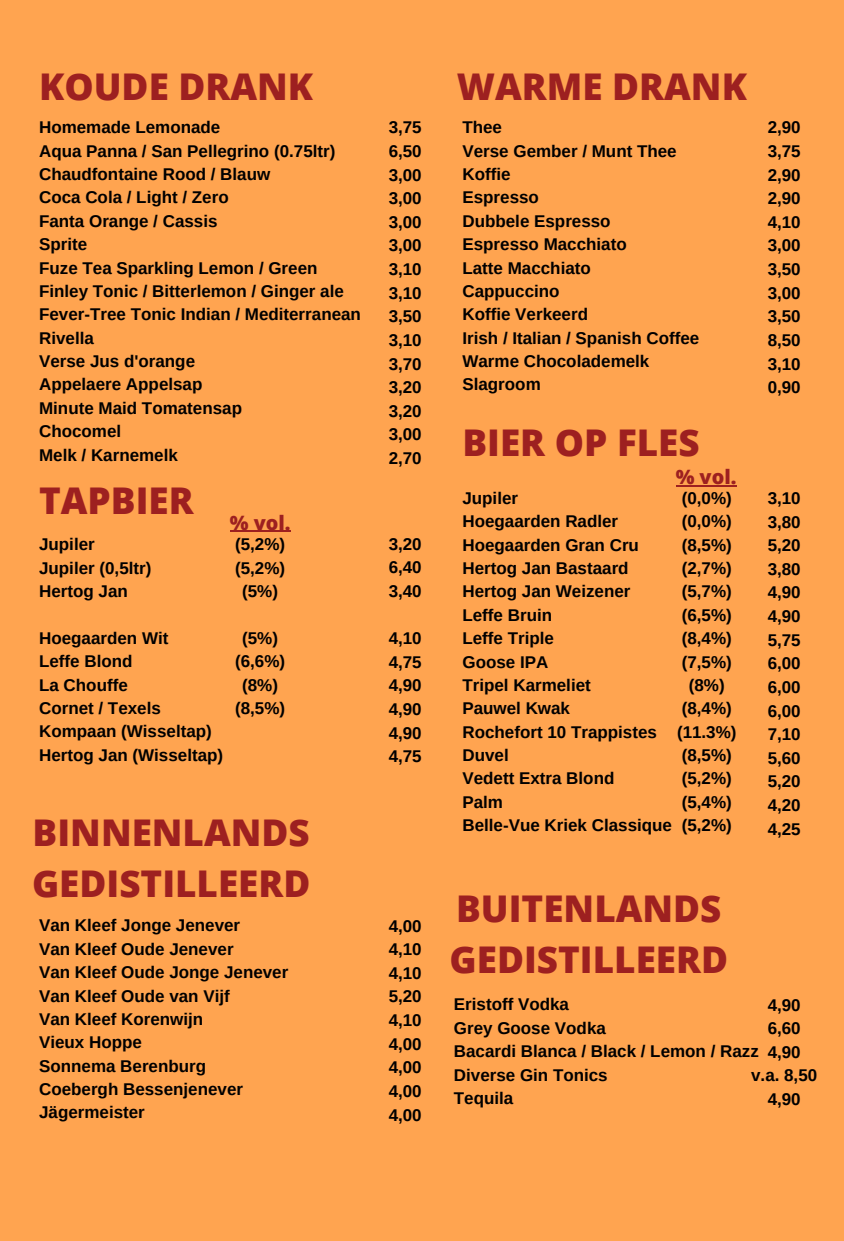
<style>
.page{position:relative;width:844px;height:1241px;background:#fff}
.page>*{position:absolute;margin:0;border:0;box-sizing:border-box;transform-origin:0 0}
.t1{font:800 36.75px/50.9px "Open Sans";color:#9d2020}
.t2{font:800 19.78px "Open Sans";color:#9d2020}
.t3{font:700 16.97px "Arimo";color:#000}
</style>
<div class="page">
<div style="left:0;top:0;width:843px;height:1240px;background:#ffa450"></div>
<hr style="left:230px;top:531px;width:60px;height:1px;background:#9d2020">
<hr style="left:675px;top:485px;width:61px;height:1px;background:#9d2020">
<p class="t1" style="left:39px;top:60px;width:275px">KOUDE DRANK</p>
<p class="t1" style="left:457px;top:60px;width:291px">WARME DRANK</p>
<p class="t3" style="left:39px;top:118px;width:183px">Homemade Lemonade</p>
<p class="t3" style="left:39px;top:141px;width:298px">Aqua Panna / San Pellegrino (0.75ltr)</p>
<p class="t3" style="left:39px;top:165px;width:232px">Chaudfontaine Rood / Blauw</p>
<p class="t3" style="left:39px;top:188px;width:191px">Coca Cola / Light / Zero</p>
<p class="t3" style="left:39px;top:211px;width:180px">Fanta Orange / Cassis</p>
<p class="t3" style="left:39px;top:235px;width:50px">Sprite</p>
<p class="t3" style="left:39px;top:258px;width:280px">Fuze Tea Sparkling Lemon / Green</p>
<p class="t3" style="left:39px;top:281px;width:306px">Finley Tonic / Bitterlemon / Ginger ale</p>
<p class="t3" style="left:39px;top:305px;width:323px">Fever-Tree Tonic Indian / Mediterranean</p>
<p class="t3" style="left:39px;top:328px;width:56px">Rivella</p>
<p class="t3" style="left:39px;top:351px;width:157px">Verse Jus d'orange</p>
<p class="t3" style="left:39px;top:375px;width:165px">Appelaere Appelsap</p>
<p class="t3" style="left:39px;top:398px;width:204px">Minute Maid Tomatensap</p>
<p class="t3" style="left:39px;top:422px;width:84px">Chocomel</p>
<p class="t3" style="left:39px;top:445px;width:140px">Melk / Karnemelk</p>
<p class="t3" style="left:388px;top:118px;width:34px">3,75</p>
<p class="t3" style="left:388px;top:142px;width:34px">6,50</p>
<p class="t3" style="left:388px;top:165px;width:34px">3,00</p>
<p class="t3" style="left:388px;top:189px;width:34px">3,00</p>
<p class="t3" style="left:388px;top:212px;width:34px">3,00</p>
<p class="t3" style="left:388px;top:236px;width:34px">3,00</p>
<p class="t3" style="left:388px;top:260px;width:34px">3,10</p>
<p class="t3" style="left:388px;top:283px;width:34px">3,10</p>
<p class="t3" style="left:388px;top:307px;width:34px">3,50</p>
<p class="t3" style="left:388px;top:330px;width:34px">3,10</p>
<p class="t3" style="left:388px;top:354px;width:34px">3,70</p>
<p class="t3" style="left:388px;top:378px;width:34px">3,20</p>
<p class="t3" style="left:388px;top:401px;width:34px">3,20</p>
<p class="t3" style="left:388px;top:425px;width:34px">3,00</p>
<p class="t3" style="left:388px;top:448px;width:34px">2,70</p>
<p class="t3" style="left:462px;top:118px;width:41px">Thee</p>
<p class="t3" style="left:462px;top:141px;width:216px">Verse Gember / Munt Thee</p>
<p class="t3" style="left:462px;top:165px;width:50px">Koffie</p>
<p class="t3" style="left:462px;top:188px;width:78px">Espresso</p>
<p class="t3" style="left:462px;top:211px;width:150px">Dubbele Espresso</p>
<p class="t3" style="left:462px;top:235px;width:166px">Espresso Macchiato</p>
<p class="t3" style="left:462px;top:258px;width:130px">Latte Macchiato</p>
<p class="t3" style="left:462px;top:281px;width:99px">Cappuccino</p>
<p class="t3" style="left:462px;top:305px;width:127px">Koffie Verkeerd</p>
<p class="t3" style="left:462px;top:328px;width:238px">Irish / Italian / Spanish Coffee</p>
<p class="t3" style="left:462px;top:351px;width:188px">Warme Chocolademelk</p>
<p class="t3" style="left:462px;top:375px;width:80px">Slagroom</p>
<p class="t1" style="left:462px;top:416px;width:239px">BIER OP FLES</p>
<p class="t3" style="left:767px;top:118px;width:34px">2,90</p>
<p class="t3" style="left:767px;top:142px;width:34px">3,75</p>
<p class="t3" style="left:767px;top:165px;width:34px">2,90</p>
<p class="t3" style="left:767px;top:189px;width:34px">2,90</p>
<p class="t3" style="left:767px;top:212px;width:34px">4,10</p>
<p class="t3" style="left:767px;top:236px;width:34px">3,00</p>
<p class="t3" style="left:767px;top:260px;width:34px">3,50</p>
<p class="t3" style="left:767px;top:283px;width:34px">3,00</p>
<p class="t3" style="left:767px;top:307px;width:34px">3,50</p>
<p class="t3" style="left:767px;top:330px;width:34px">8,50</p>
<p class="t3" style="left:767px;top:354px;width:34px">3,10</p>
<p class="t3" style="left:767px;top:378px;width:34px">0,90</p>
<p class="t1" style="left:39px;top:474px;width:156px">TAPBIER</p>
<p class="t2" style="left:230px;top:508px;width:62px">% vol.</p>
<p class="t3" style="left:39px;top:535px;width:57px">Jupiler</p>
<p class="t3" style="left:39px;top:558px;width:114px">Jupiler (0,5ltr)</p>
<p class="t3" style="left:39px;top:581px;width:90px">Hertog Jan</p>
<p class="t3" style="left:39px;top:628px;width:131px">Hoegaarden Wit</p>
<p class="t3" style="left:39px;top:652px;width:95px">Leffe Blond</p>
<p class="t3" style="left:39px;top:675px;width:90px">La Chouffe</p>
<p class="t3" style="left:39px;top:698px;width:123px">Cornet / Texels</p>
<p class="t3" style="left:39px;top:722px;width:174px">Kompaan (Wisseltap)</p>
<p class="t3" style="left:39px;top:745px;width:185px">Hertog Jan (Wisseltap)</p>
<p class="t3" style="left:235px;top:535px;width:52px">(5,2%)</p>
<p class="t3" style="left:235px;top:558px;width:52px">(5,2%)</p>
<p class="t3" style="left:242px;top:581px;width:37px">(5%)</p>
<p class="t3" style="left:242px;top:628px;width:37px">(5%)</p>
<p class="t3" style="left:235px;top:652px;width:52px">(6,6%)</p>
<p class="t3" style="left:242px;top:675px;width:37px">(8%)</p>
<p class="t3" style="left:235px;top:698px;width:52px">(8,5%)</p>
<p class="t1" style="left:32px;top:806px;width:280px">BINNENLANDS<br>GEDISTILLEERD</p>
<p class="t3" style="left:39px;top:916px;width:202px">Van Kleef Jonge Jenever</p>
<p class="t3" style="left:39px;top:939px;width:196px">Van Kleef Oude Jenever</p>
<p class="t3" style="left:39px;top:962px;width:251px">Van Kleef Oude Jonge Jenever</p>
<p class="t3" style="left:39px;top:986px;width:192px">Van Kleef Oude van Vijf</p>
<p class="t3" style="left:39px;top:1009px;width:166px">Van Kleef Korenwijn</p>
<p class="t3" style="left:39px;top:1032px;width:104px">Vieux Hoppe</p>
<p class="t3" style="left:39px;top:1056px;width:168px">Sonnema Berenburg</p>
<p class="t3" style="left:39px;top:1079px;width:205px">Coebergh Bessenjenever</p>
<p class="t3" style="left:39px;top:1102px;width:107px">Jägermeister</p>
<p class="t3" style="left:388px;top:534px;width:34px">3,20</p>
<p class="t3" style="left:388px;top:557px;width:34px">6,40</p>
<p class="t3" style="left:388px;top:581px;width:34px">3,40</p>
<p class="t3" style="left:388px;top:628px;width:34px">4,10</p>
<p class="t3" style="left:388px;top:652px;width:34px">4,75</p>
<p class="t3" style="left:388px;top:676px;width:34px">4,90</p>
<p class="t3" style="left:388px;top:699px;width:34px">4,90</p>
<p class="t3" style="left:388px;top:723px;width:34px">4,90</p>
<p class="t3" style="left:388px;top:746px;width:34px">4,75</p>
<p class="t3" style="left:388px;top:916px;width:34px">4,00</p>
<p class="t3" style="left:388px;top:939px;width:34px">4,10</p>
<p class="t3" style="left:388px;top:963px;width:34px">4,10</p>
<p class="t3" style="left:388px;top:986px;width:34px">5,20</p>
<p class="t3" style="left:388px;top:1010px;width:34px">4,10</p>
<p class="t3" style="left:388px;top:1034px;width:34px">4,00</p>
<p class="t3" style="left:388px;top:1057px;width:34px">4,00</p>
<p class="t3" style="left:388px;top:1081px;width:34px">4,00</p>
<p class="t3" style="left:388px;top:1105px;width:34px">4,00</p>
<p class="t2" style="left:675px;top:463px;width:62px">% vol.</p>
<p class="t3" style="left:681px;top:488px;width:52px">(0,0%)</p>
<p class="t3" style="left:681px;top:512px;width:52px">(0,0%)</p>
<p class="t3" style="left:681px;top:535px;width:52px">(8,5%)</p>
<p class="t3" style="left:681px;top:558px;width:52px">(2,7%)</p>
<p class="t3" style="left:681px;top:582px;width:52px">(5,7%)</p>
<p class="t3" style="left:681px;top:605px;width:52px">(6,5%)</p>
<p class="t3" style="left:681px;top:628px;width:52px">(8,4%)</p>
<p class="t3" style="left:681px;top:652px;width:52px">(7,5%)</p>
<p class="t3" style="left:688px;top:675px;width:37px">(8%)</p>
<p class="t3" style="left:681px;top:699px;width:52px">(8,4%)</p>
<p class="t3" style="left:676px;top:722px;width:61px">(11.3%)</p>
<p class="t3" style="left:681px;top:745px;width:52px">(8,5%)</p>
<p class="t3" style="left:681px;top:769px;width:52px">(5,2%)</p>
<p class="t3" style="left:681px;top:792px;width:52px">(5,4%)</p>
<p class="t3" style="left:681px;top:815px;width:52px">(5,2%)</p>
<p class="t3" style="left:462px;top:488px;width:57px">Jupiler</p>
<p class="t3" style="left:462px;top:512px;width:157px">Hoegaarden Radler</p>
<p class="t3" style="left:462px;top:535px;width:178px">Hoegaarden Gran Cru</p>
<p class="t3" style="left:462px;top:558px;width:168px">Hertog Jan Bastaard</p>
<p class="t3" style="left:462px;top:582px;width:169px">Hertog Jan Weizener</p>
<p class="t3" style="left:462px;top:605px;width:91px">Leffe Bruin</p>
<p class="t3" style="left:462px;top:628px;width:93px">Leffe Triple</p>
<p class="t3" style="left:462px;top:652px;width:87px">Goose IPA</p>
<p class="t3" style="left:462px;top:675px;width:130px">Tripel Karmeliet</p>
<p class="t3" style="left:462px;top:699px;width:109px">Pauwel Kwak</p>
<p class="t3" style="left:462px;top:722px;width:196px">Rochefort 10 Trappistes</p>
<p class="t3" style="left:462px;top:745px;width:48px">Duvel</p>
<p class="t3" style="left:462px;top:769px;width:153px">Vedett Extra Blond</p>
<p class="t3" style="left:462px;top:792px;width:42px">Palm</p>
<p class="t3" style="left:462px;top:815px;width:211px">Belle-Vue Kriek Classique</p>
<p class="t1" style="left:449px;top:882px;width:280px">BUITENLANDS<br>GEDISTILLEERD</p>
<p class="t3" style="left:767px;top:488px;width:34px">3,10</p>
<p class="t3" style="left:767px;top:512px;width:34px">3,80</p>
<p class="t3" style="left:767px;top:536px;width:34px">5,20</p>
<p class="t3" style="left:767px;top:559px;width:34px">3,80</p>
<p class="t3" style="left:767px;top:583px;width:34px">4,90</p>
<p class="t3" style="left:767px;top:606px;width:34px">4,90</p>
<p class="t3" style="left:767px;top:630px;width:34px">5,75</p>
<p class="t3" style="left:767px;top:654px;width:34px">6,00</p>
<p class="t3" style="left:767px;top:677px;width:34px">6,00</p>
<p class="t3" style="left:767px;top:701px;width:34px">6,00</p>
<p class="t3" style="left:767px;top:724px;width:34px">7,10</p>
<p class="t3" style="left:767px;top:748px;width:34px">5,60</p>
<p class="t3" style="left:767px;top:772px;width:34px">5,20</p>
<p class="t3" style="left:767px;top:795px;width:34px">4,20</p>
<p class="t3" style="left:767px;top:819px;width:34px">4,25</p>
<p class="t3" style="left:454px;top:995px;width:117px">Eristoff Vodka</p>
<p class="t3" style="left:454px;top:1018px;width:153px">Grey Goose Vodka</p>
<p class="t3" style="left:454px;top:1041px;width:306px">Bacardi Blanca / Black / Lemon / Razz</p>
<p class="t3" style="left:454px;top:1065px;width:155px">Diverse Gin Tonics</p>
<p class="t3" style="left:454px;top:1088px;width:61px">Tequila</p>
<p class="t3" style="left:767px;top:995px;width:34px">4,90</p>
<p class="t3" style="left:767px;top:1018px;width:34px">6,60</p>
<p class="t3" style="left:767px;top:1042px;width:34px">4,90</p>
<p class="t3" style="left:751px;top:1065px;width:67px">v.a. 8,50</p>
<p class="t3" style="left:767px;top:1089px;width:34px">4,90</p>
</div>
